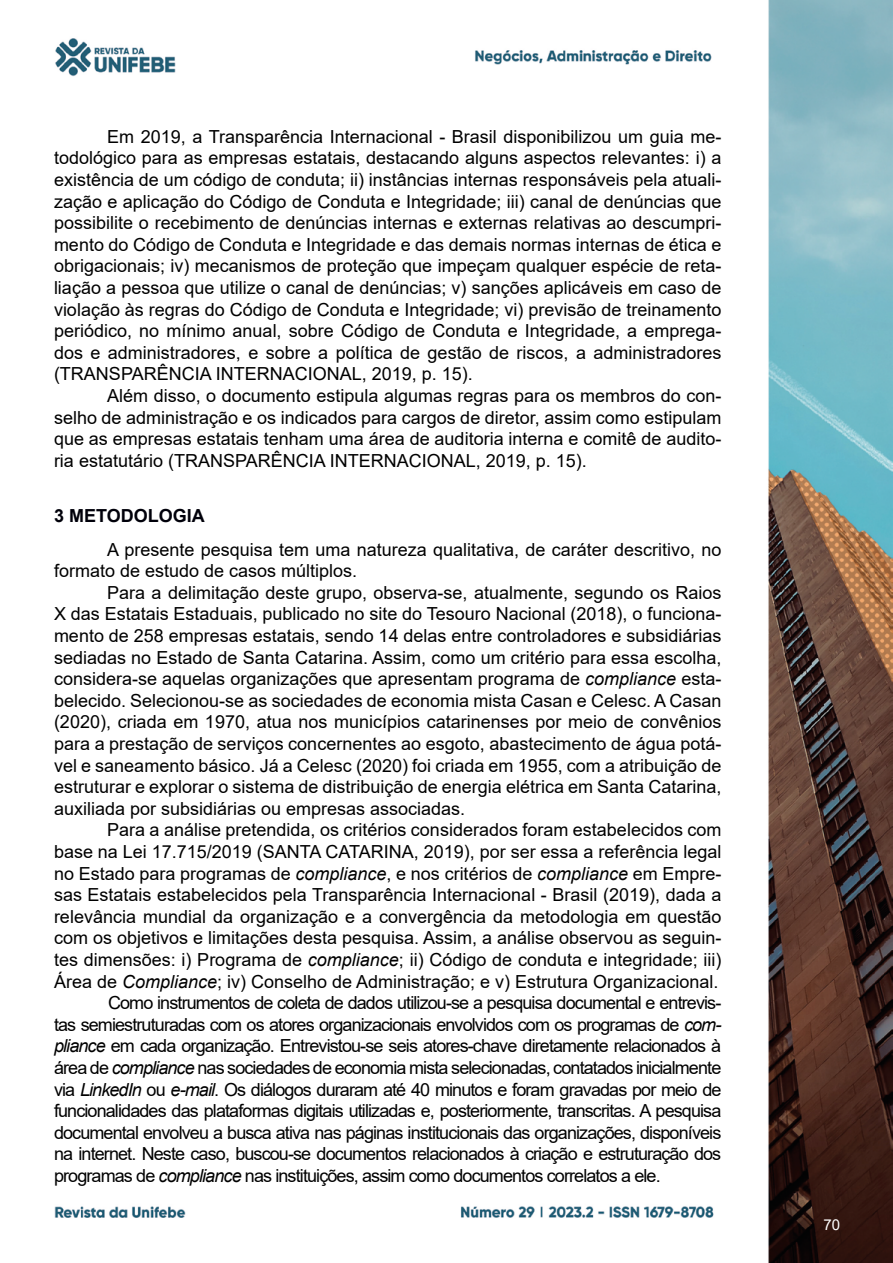
<style>
.page{position:relative;width:893px;height:1263px;background:#fff}
.page>*{position:absolute;margin:0;border:0;box-sizing:border-box;transform-origin:0 0}
.t1{font:18px/21.6px "Arial";color:#000;text-align:justify}
.t2{font:18px "Arial";letter-spacing:-.05em;color:#000}
.t3{font:700 18px "Arial";color:#00000a}
.t4{font:15px "Arial";color:#fff}
.s1{font-style:italic}
</style>
<div class="page">
<img style="left:54px;top:0;width:839px;height:1263px">
<p class="t1" style="left:54px;top:125px;width:669px;text-indent:53px">Em 2019, a Transparência Internacional - Brasil disponibilizou um guia me&shy;todológico para as empresas estatais, destacando alguns aspectos relevantes: i) a existência de um código de conduta; ii) instâncias internas responsáveis pela atuali&shy;zação e aplicação do Código de Conduta e Integridade; iii) canal de denúncias que possibilite o recebimento de denúncias internas e externas relativas ao descumpri&shy;mento do Código de Conduta e Integridade e das demais normas internas de ética e obrigacionais; iv) mecanismos de proteção que impeçam qualquer espécie de reta&shy;liação a pessoa que utilize o canal de denúncias; v) sanções aplicáveis em caso de violação às regras do Código de Conduta e Integridade; vi) previsão de treinamento periódico, no mínimo anual, sobre Código de Conduta e Integridade, a emprega&shy;dos e administradores, e sobre a política de gestão de riscos, a administradores (TRANSPARÊNCIA INTERNACIONAL, 2019, p. 15).</p>
<p class="t1" style="left:54px;top:385px;width:669px;text-indent:53px">Além disso, o documento estipula algumas regras para os membros do con&shy;selho de administração e os indicados para cargos de diretor, assim como estipulam que as empresas estatais tenham uma área de auditoria interna e comitê de audito&shy;ria estatutário (TRANSPARÊNCIA INTERNACIONAL, 2019, p. 15).</p>
<p class="t3" style="left:54px;top:503px;width:152px">3 METODOLOGIA</p>
<p class="t1" style="left:54px;top:538px;width:669px;text-indent:53px">A presente pesquisa tem uma natureza qualitativa, de caráter descritivo, no formato de estudo de casos múltiplos.</p>
<p class="t1" style="left:54px;top:581px;width:669px;text-indent:53px">Para a delimitação deste grupo, observa-se, atualmente, segundo os Raios X das Estatais Estaduais, publicado no site do Tesouro Nacional (2018), o funciona&shy;mento de 258 empresas estatais, sendo 14 delas entre controladores e subsidiárias sediadas no Estado de Santa Catarina. Assim, como um critério para essa escolha, considera-se aquelas organizações que apresentam programa de <span class="s1">compliance</span> esta&shy;belecido. Selecionou-se as sociedades de economia mista Casan e Celesc. A Casan (2020), criada em 1970, atua nos municípios catarinenses por meio de convênios para a prestação de serviços concernentes ao esgoto, abastecimento de água potá&shy;vel e saneamento básico. Já a Celesc (2020) foi criada em 1955, com a atribuição de estruturar e explorar o sistema de distribuição de energia elétrica em Santa Catarina, auxiliada por subsidiárias ou empresas associadas.</p>
<p class="t1" style="left:107px;top:819px;width:616px">Para a análise pretendida, os critérios considerados foram estabelecidos com</p>
<p class="t1" style="left:54px;top:841px;width:669px">base na Lei 17.715/2019 (SANTA CATARINA, 2019), por ser essa a referência legal</p>
<p class="t1" style="left:54px;top:862px;width:669px">no Estado para programas de <span class="s1">compliance</span>, e nos critérios de <span class="s1">compliance</span> em Empre-</p>
<p class="t1" style="left:54px;top:884px;width:669px">sas Estatais estabelecidos pela Transparência Internacional - Brasil (2019), dada a</p>
<p class="t1" style="left:54px;top:905px;width:669px">relevância mundial da organização e a convergência da metodologia em questão</p>
<p class="t1" style="left:54px;top:927px;width:669px">com os objetivos e limitações desta pesquisa. Assim, a análise observou as seguin-</p>
<p class="t1" style="left:54px;top:949px;width:669px">tes dimensões: i) Programa de <span class="s1">compliance</span>; ii) Código de conduta e integridade; iii)</p>
<p class="t1" style="left:54px;top:970px;width:666px">Área de <span class="s1">Compliance</span>; iv) Conselho de Administração; e v) Estrutura Organizacional.</p>
<p class="t2" style="left:108px;top:990px;width:615px">Como instrumentos de coleta de dados utilizou-se a pesquisa documental e entrevis-</p>
<p class="t2" style="left:54px;top:1012px;width:669px">tas semiestruturadas com os atores organizacionais envolvidos com os programas de <span class="s1">com-</span></p>
<p class="t2" style="left:54px;top:1034px;width:669px"><span class="s1">pliance</span> em cada organização. Entrevistou-se seis atores-chave diretamente relacionados à</p>
<p class="t2" style="left:54px;top:1055px;width:669px">área de <span class="s1">compliance</span> nas sociedades de economia mista selecionadas, contatados inicialmente</p>
<p class="t2" style="left:54px;top:1077px;width:669px">via <span class="s1">LinkedIn</span> ou <span class="s1">e-mail</span>. Os diálogos duraram até 40 minutos e foram gravadas por meio de</p>
<p class="t2" style="left:54px;top:1098px;width:669px">funcionalidades das plataformas digitais utilizadas e, posteriormente, transcritas. A pesquisa</p>
<p class="t2" style="left:54px;top:1120px;width:669px">documental envolveu a busca ativa nas páginas institucionais das organizações, disponíveis</p>
<p class="t2" style="left:54px;top:1142px;width:669px">na internet. Neste caso, buscou-se documentos relacionados à criação e estruturação dos</p>
<p class="t2" style="left:54px;top:1163px;width:608px">programas de <span class="s1">compliance</span> nas instituições, assim como documentos correlatos a ele.</p>
<p class="t4" style="left:824px;top:1215px;width:18px">70</p>
</div>
